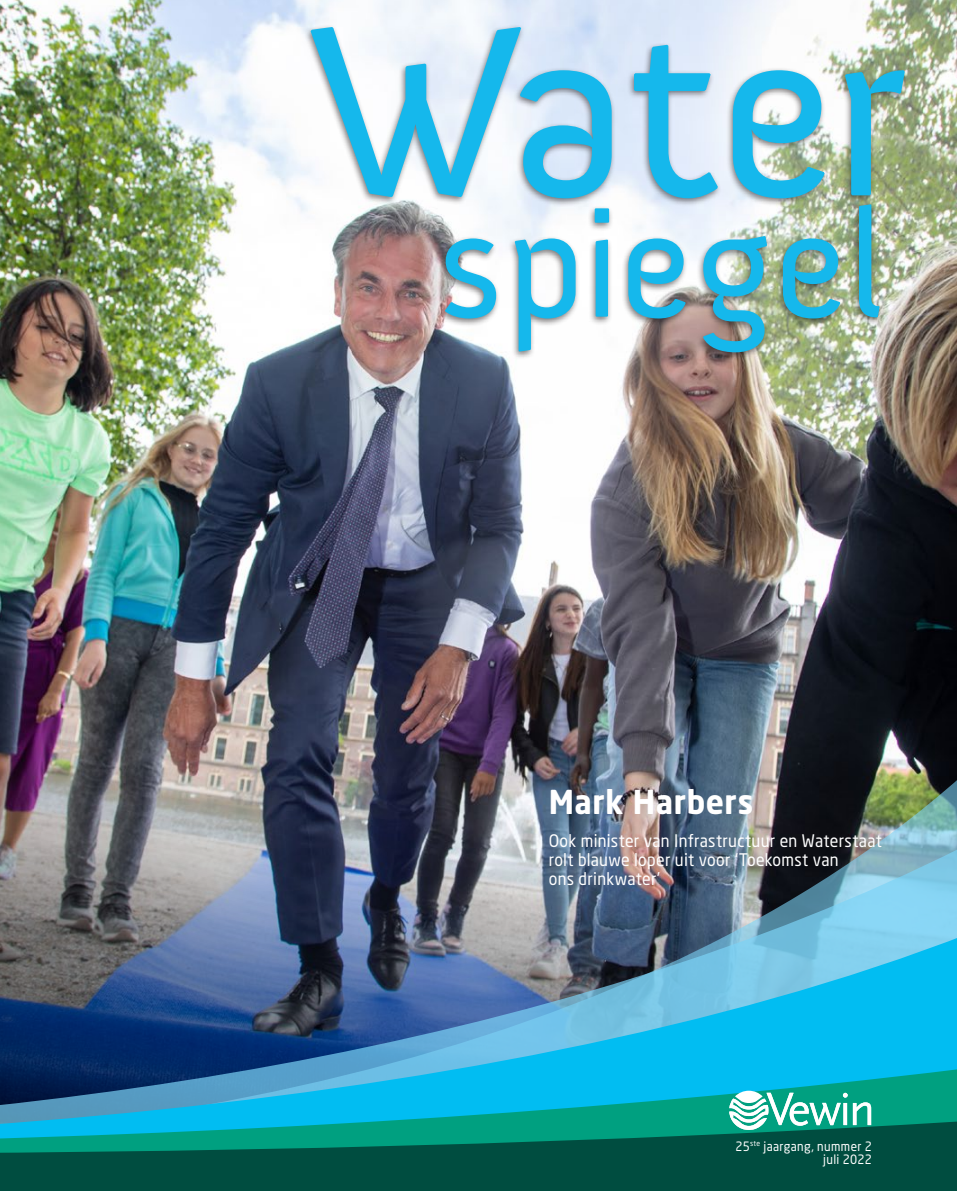
<style>
.page{position:relative;width:957px;height:1191px;background:#fff}
.page>*{position:absolute;margin:0;border:0;box-sizing:border-box;transform-origin:0 0}
.t1{font:700 32.55px "Neo Sans Std";letter-spacing:.015em;color:#fff;scale:.95 1}
.t2{font:17.1px/18.9px "Neo Sans Std";letter-spacing:.015em;color:#fff;scale:.92 1}
.t3{font:12.75px/13.5px "Neo Sans Std";letter-spacing:.03em;color:#fff;text-align:right;scale:.92 1}
</style>
<div class="page">
<img style="left:0;top:0;width:957px;height:714px">
<img style="left:0;top:693px;width:889px;height:21px">
<img style="left:0;top:714px;width:957px;height:92px">
<img style="left:0;top:806px;width:957px;height:107px">
<img style="left:0;top:913px;width:957px;height:127px">
<svg style="left:0;top:1040px;width:957px;height:5px;background:#1982ba"></svg>
<svg style="left:0;top:1045px;width:957px;height:146px;background:#0a7f8d"></svg>
<svg style="left:853px;top:1102px;width:18px;height:23px"></svg>
<svg style="left:729px;top:1092px;width:118px;height:38px"></svg>
<svg style="left:735px;top:1090px;width:27px;height:13px"></svg>
<div style="left:303px;top:23px;width:606px;height:337px;background:#231f20;opacity:.58"></div>
<svg style="left:634px;top:45px;width:84px;height:153px;background:#93d4f0"></svg>
<svg style="left:733px;top:70px;width:91px;height:128px"></svg>
<svg style="left:311px;top:27px;width:300px;height:171px"></svg>
<img style="left:845px;top:70px;width:59px;height:125px">
<svg style="left:445px;top:238px;width:51px;height:80px"></svg>
<svg style="left:515px;top:238px;width:60px;height:113px"></svg>
<svg style="left:595px;top:208px;width:14px;height:109px;background:#47c1e8"></svg>
<svg style="left:628px;top:238px;width:57px;height:80px"></svg>
<img style="left:703px;top:236px;width:64px;height:116px">
<img style="left:783px;top:238px;width:57px;height:80px">
<svg style="left:859px;top:204px;width:20px;height:113px;background:#48b3c9"></svg>
<h1 class="t1" style="left:549px;top:781px;width:217px">Mark Harbers</h1>
<p class="t2" style="left:549px;top:831px;width:363px">Ook minister van Infrastructuur en Waterstaat rolt blauwe loper uit voor ‘Toekomst van<br>ons drinkwater’</p>
<p class="t3" style="left:735px;top:1139px;width:150px">25<sup>ste</sup> jaargang, nummer 2 juli 2022</p>
</div>
